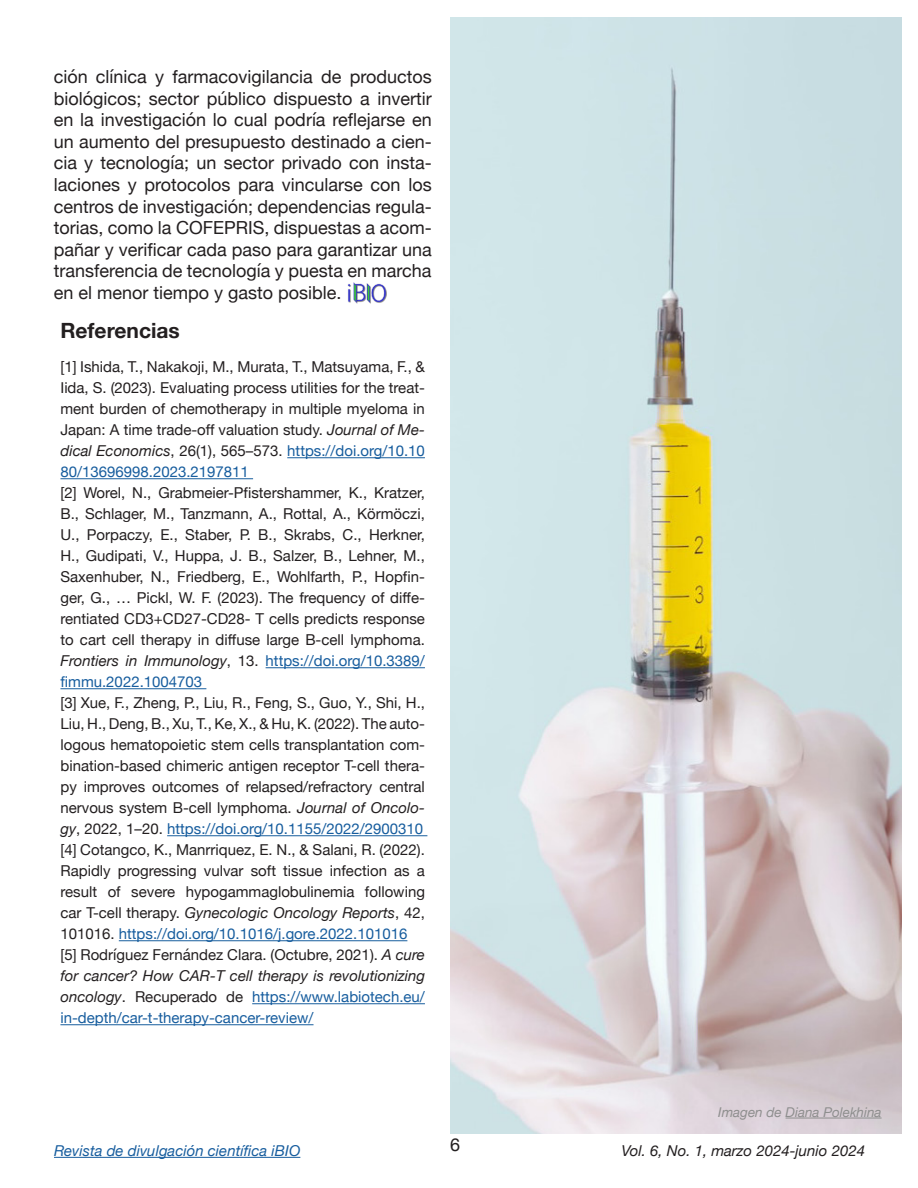
<style>
.page{position:relative;width:918px;height:1188px;background:#fff}
.page>*{position:absolute;margin:0;border:0;box-sizing:border-box;transform-origin:0 0}
.t1{font:700 21px "Helvetica Neue";color:#231f20}
.t2{font:18px/21.6px "Helvetica Neue";color:#231f20;text-align:justify}
.t3{font:15px/21px "Helvetica Neue";color:#231f20;text-align:justify}
.t4{font:15px/21px "Helvetica Neue";color:#175d9e;text-align:justify}
.t5{font:italic 15px "Helvetica Neue";color:#175d9e}
.t6{font:italic 15px "Helvetica Neue";color:#231f20}
.t7{font:italic 13.5px "Helvetica Neue";color:#8e8e8e}
.s1{font-style:italic}
.s2{color:#175d9e}
.s3{color:#231f20}
.s4{font-style:italic;color:#231f20}
</style>
<div class="page">
<hr style="left:54px;top:1157px;width:246px;height:1px;background:#175d9e">
<hr style="left:287px;top:457px;width:138px;height:1px;background:#175d9e">
<hr style="left:60px;top:478px;width:193px;height:1px;background:#175d9e">
<hr style="left:266px;top:667px;width:159px;height:1px;background:#175d9e">
<hr style="left:60px;top:688px;width:146px;height:1px;background:#175d9e">
<hr style="left:167px;top:835px;width:260px;height:1px;background:#175d9e">
<hr style="left:119px;top:940px;width:288px;height:1px;background:#175d9e">
<hr style="left:252px;top:1003px;width:173px;height:1px;background:#175d9e">
<hr style="left:60px;top:1024px;width:254px;height:1px;background:#175d9e">
<img style="left:348px;top:283px;width:39px;height:20px">
<img style="left:450px;top:17px;width:452px;height:1117px">
<hr style="left:786px;top:1118px;width:96px;height:1px;background:#8e8e8e">
<p class="t2" style="left:54px;top:67px;width:380px">ción clínica y farmacovigilancia de productos biológicos; sector público dispuesto a invertir en la investigación lo cual podría reflejarse en un aumento del presupuesto destinado a cien&shy;cia y tecnología; un sector privado con insta&shy;laciones y protocolos para vincularse con los centros de investigación; dependencias regula&shy;torias, como la COFEPRIS, dispuestas a acom&shy;pañar y verificar cada paso para garantizar una transferencia de tecnología y puesta en marcha en el menor tiempo y gasto posible.</p>
<p class="t1" style="left:60px;top:314px;width:121px">Referencias</p>
<p class="t3" style="left:60px;top:357px;width:366px">[1] Ishida, T., Nakakoji, M., Murata, T., Matsuyama, F., &amp; Iida, S. (2023). Evaluating process utilities for the treat&shy;ment burden of chemotherapy in multiple myeloma in Japan: A time trade-off valuation study. <span class="s1">Journal of Me&shy;dical Economics</span>, 26(1), 565–573. <span class="s2">https://doi.org/10.10<br>80/13696998.2023.2197811</span></p>
<p class="t3" style="left:60px;top:483px;width:366px">[2] Worel, N., Grabmeier-Pfistershammer, K., Kratzer, B., Schlager, M., Tanzmann, A., Rottal, A., Körmöczi, U., Porpaczy, E., Staber, P. B., Skrabs, C., Herkner, H., Gudipati, V., Huppa, J. B., Salzer, B., Lehner, M., Saxenhuber, N., Friedberg, E., Wohlfarth, P., Hopfin&shy;ger, G., … Pickl, W. F. (2023). The frequency of diffe&shy;rentiated CD3+CD27-CD28- T cells predicts response to cart cell therapy in diffuse large B-cell lymphoma.<br><span class="s1">Frontiers in Immunology</span>, 13. <span class="s2">https://doi.org/10.3389/ fimmu.2022.1004703</span></p>
<p class="t3" style="left:60px;top:693px;width:366px">[3] Xue, F., Zheng, P., Liu, R., Feng, S., Guo, Y., Shi, H., Liu, H., Deng, B., Xu, T., Ke, X., &amp; Hu, K. (2022). The auto&shy;logous hematopoietic stem cells transplantation com&shy;bination-based chimeric antigen receptor T-cell thera&shy;py improves outcomes of relapsed/refractory central nervous system B-cell lymphoma. <span class="s1">Journal of Oncolo&shy;gy</span>, 2022, 1–20. <span class="s2">https://doi.org/10.1155/2022/2900310</span></p>
<p class="t3" style="left:60px;top:840px;width:366px">[4] Cotangco, K., Manrriquez, E. N., &amp; Salani, R. (2022).<br>Rapidly progressing vulvar soft tissue infection as a result of severe hypogammaglobulinemia following car T-cell therapy. <span class="s1">Gynecologic Oncology Reports</span>, 42, 101016. <span class="s2">https://doi.org/10.1016/j.gore.2022.101016</span></p>
<p class="t4" style="left:60px;top:945px;width:366px"><span class="s3">[5] Rodríguez Fernández Clara. (Octubre, 2021).</span> <span class="s4">A cure for cancer? How CAR-T cell therapy is revolutionizing oncology</span><span class="s3">. Recuperado de</span> https://www.labiotech.eu/ in-depth/car-t-therapy-cancer-review/</p>
<p class="t5" style="left:54px;top:1140px;width:248px">Revista de divulgación científica iBIO</p>
<p class="t2" style="left:450px;top:1135px;width:12px">6</p>
<p class="t7" style="left:718px;top:1102px;width:165px">Imagen de Diana Polekhina</p>
<p class="t6" style="left:622px;top:1140px;width:245px">Vol. 6, No. 1, marzo 2024-junio 2024</p>
</div>
